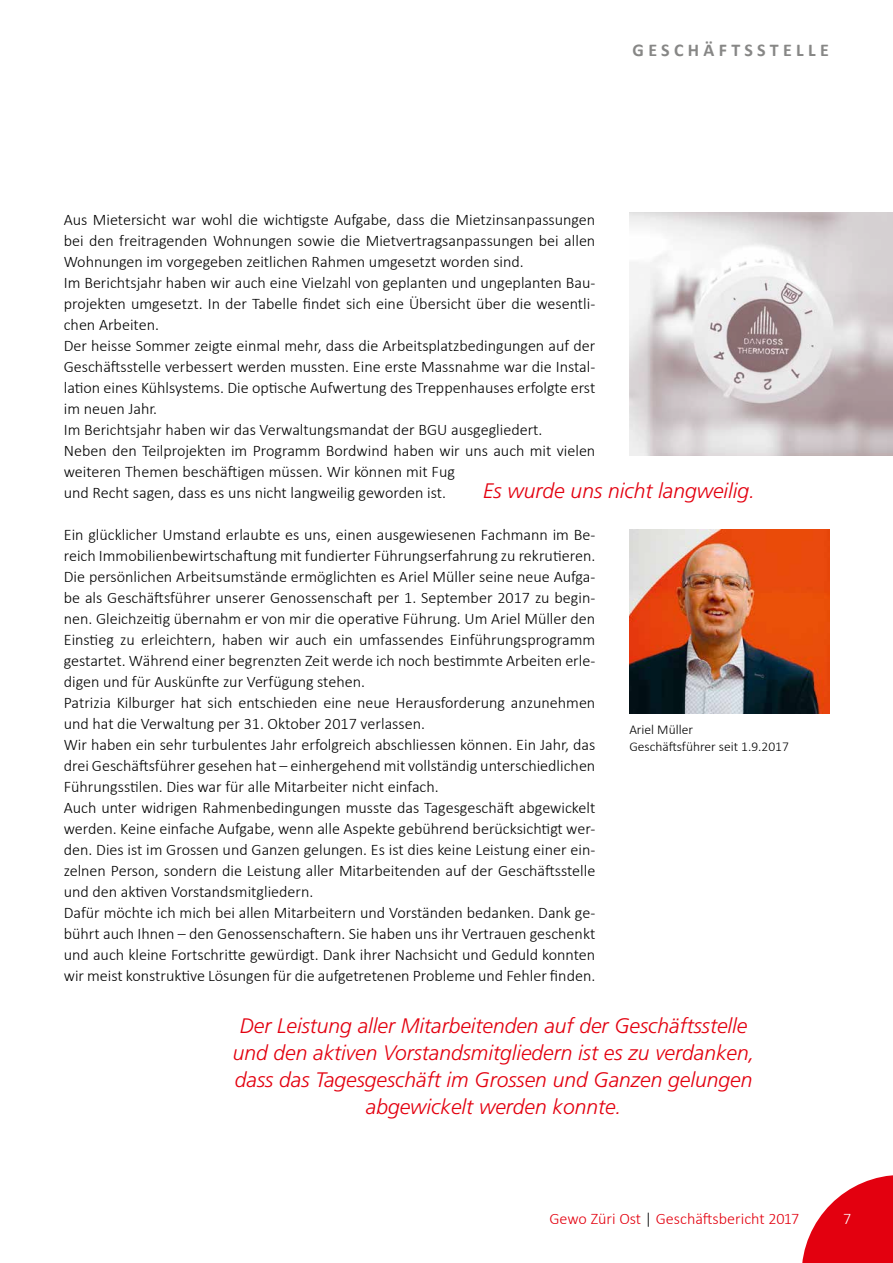
<style>
.page{position:relative;width:893px;height:1263px;background:#fff}
.page>*{position:absolute;margin:0;border:0;box-sizing:border-box;transform-origin:0 0}
.t1{font:italic 300 21px/27px "Frutiger";color:#e3000f;text-align:center}
.t2{font:700 18px "Calibri";letter-spacing:.24em;color:#878786}
.t3{font:300 16.2px/21px "Calibri";color:#000}
.t4{font:300 16.2px "Calibri";color:#e3000f}
.t5{font:300 16.2px "Calibri";color:#fff}
.t6{font:300 13.5px/16.5px "Calibri";color:#000}
.s1{color:#000}
</style>
<div class="page">
<svg style="left:802px;top:1175px;width:91px;height:88px"></svg>
<img style="left:629px;top:529px;width:200px;height:184px">
<img style="left:629px;top:213px;width:264px;height:243px">
<p class="t2" style="left:633px;top:39px;width:198px">GESCHÄFTSSTELLE</p>
<p class="t3" style="left:64px;top:208px;width:533px">Aus Mietersicht war wohl die wichtigste Aufgabe, dass die Mietzinsanpassungen bei den freitragenden Wohnungen sowie die Mietvertragsanpassungen bei allen Wohnungen im vorgegeben zeitlichen Rahmen umgesetzt worden sind.<br>Im Berichtsjahr haben wir auch eine Vielzahl von geplanten und ungeplanten Bau&shy;projekten umgesetzt. In der Tabelle findet sich eine Übersicht über die wesentli&shy;chen Arbeiten.<br>Der heisse Sommer zeigte einmal mehr, dass die Arbeitsplatzbedingungen auf der Geschäftsstelle verbessert werden mussten. Eine erste Massnahme war die Instal&shy;lation eines Kühlsystems. Die optische Aufwertung des Treppenhauses erfolgte erst im neuen Jahr.<br>Im Berichtsjahr haben wir das Verwaltungsmandat der BGU ausgegliedert.<br>Neben den Teilprojekten im Programm Bordwind haben wir uns auch mit vielen weiteren Themen beschäftigen müssen. Wir können mit Fug<br>und Recht sagen, dass es uns nicht langweilig geworden ist.</p>
<p class="t3" style="left:64px;top:523px;width:533px">Ein glücklicher Umstand erlaubte es uns, einen ausgewiesenen Fachmann im Be&shy;reich Immobilienbewirtschaftung mit fundierter Führungserfahrung zu rekrutieren.<br>Die persönlichen Arbeitsumstände ermöglichten es Ariel Müller seine neue Aufga&shy;be als Geschäftsführer unserer Genossenschaft per 1. September 2017 zu begin&shy;nen. Gleichzeitig übernahm er von mir die operative Führung. Um Ariel Müller den Einstieg zu erleichtern, haben wir auch ein umfassendes Einführungsprogramm gestartet. Während einer begrenzten Zeit werde ich noch bestimmte Arbeiten erle&shy;digen und für Auskünfte zur Verfügung stehen.<br>Patrizia Kilburger hat sich entschieden eine neue Herausforderung anzunehmen und hat die Verwaltung per 31. Oktober 2017 verlassen.<br>Wir haben ein sehr turbulentes Jahr erfolgreich abschliessen können. Ein Jahr, das drei Geschäftsführer gesehen hat – einhergehend mit vollständig unterschiedlichen Führungsstilen. Dies war für alle Mitarbeiter nicht einfach.<br>Auch unter widrigen Rahmenbedingungen musste das Tagesgeschäft abgewickelt werden. Keine einfache Aufgabe, wenn alle Aspekte gebührend berücksichtigt wer&shy;den. Dies ist im Grossen und Ganzen gelungen. Es ist dies keine Leistung einer ein&shy;zelnen Person, sondern die Leistung aller Mitarbeitenden auf der Geschäftsstelle und den aktiven Vorstandsmitgliedern.<br>Dafür möchte ich mich bei allen Mitarbeitern und Vorständen bedanken. Dank ge&shy;bührt auch Ihnen – den Genossenschaftern. Sie haben uns ihr Vertrauen geschenkt und auch kleine Fortschritte gewürdigt. Dank ihrer Nachsicht und Geduld konnten wir meist konstruktive Lösungen für die aufgetretenen Probleme und Fehler finden.</p>
<p class="t1" style="left:483px;top:478px;width:273px">Es wurde uns nicht langweilig.</p>
<p class="t6" style="left:629px;top:721px;width:161px">Ariel Müller<br>Geschäftsführer seit 1.9.2017</p>
<p class="t1" style="left:233px;top:1012px;width:523px">Der Leistung aller Mitarbeitenden auf der Geschäftsstelle und den aktiven Vorstandsmitgliedern ist es zu verdanken, dass das Tagesgeschäft im Grossen und Ganzen gelungen abgewickelt werden konnte.</p>
<p class="t4" style="left:549px;top:1208px;width:251px">Gewo Züri Ost <span class="s1">|</span> Geschäftsbericht 2017</p>
<p class="t5" style="left:843px;top:1208px;width:10px">7</p>
</div>
